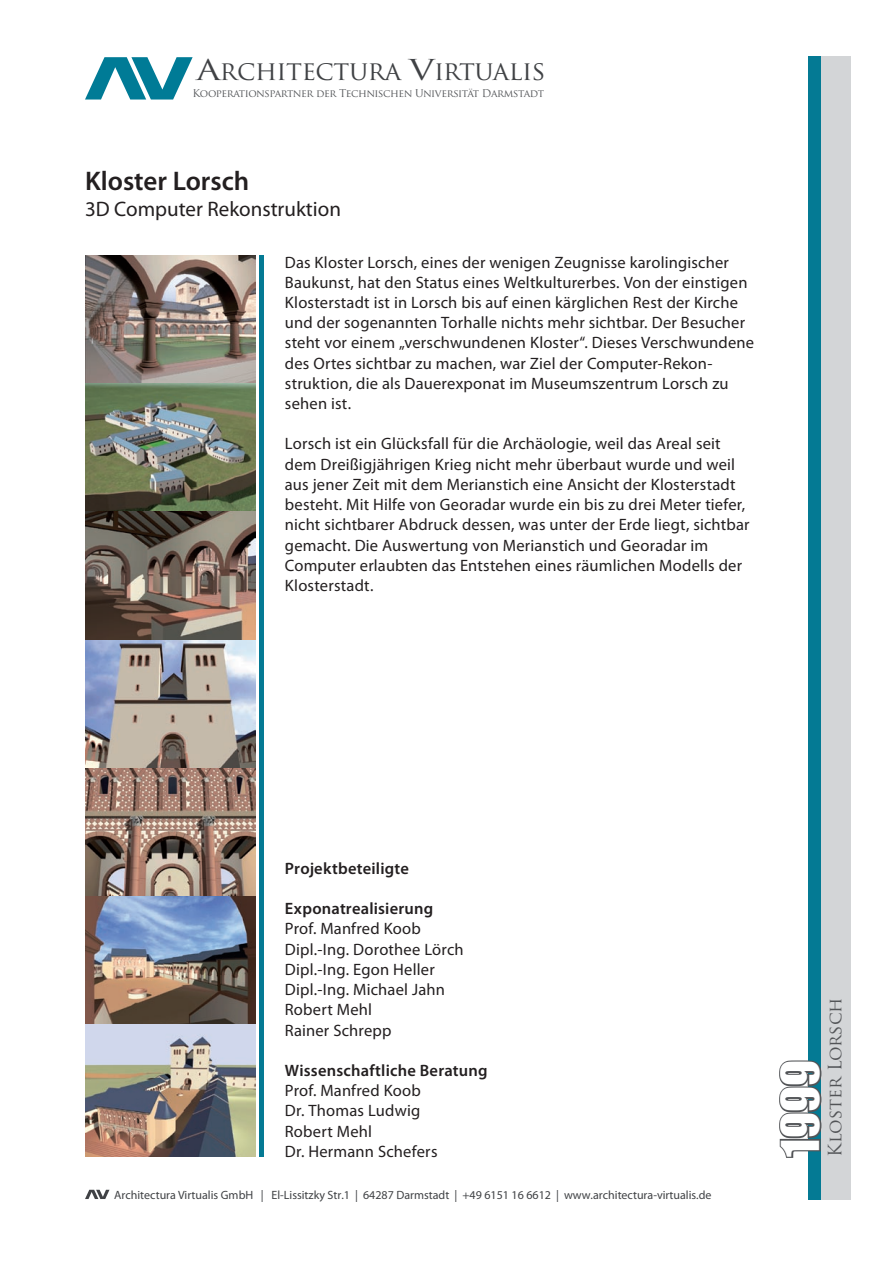
<style>
.page{position:relative;width:893px;height:1263px;background:#fff}
.page>*{position:absolute;margin:0;border:0;box-sizing:border-box;transform-origin:0 0}
.t1{font:48px "Impact";color:#fff}
.t2{font:600 27px "Myriad Pro";color:#231f20}
.t3{font:26.1px "Trajan Pro";letter-spacing:-.015em;color:#404245}
.t4{font:21px "Myriad Pro";color:#231f20}
.t5{font:18px "Trajan Pro";color:#525457}
.t6{font:16.5px/20.2px "Myriad Pro";letter-spacing:.01em;color:#231f20}
.t7{font:600 16.5px "Myriad Pro";letter-spacing:.01em;color:#231f20}
.t8{font:12px "Myriad Pro";color:#404245}
.t9{font:10.35px "Trajan Pro";letter-spacing:-.035em;color:#525457}
.s1{font-size:28.05px}
</style>
<div class="page">
<div style="left:259px;top:255px;width:5px;height:902px;background:#047a94"></div>
<div style="left:808px;top:57px;width:13px;height:1143px;background:#047a94"></div>
<div style="left:821px;top:57px;width:29px;height:1143px;background:#d3d5d7"></div>
<svg style="left:85px;top:57px;width:108px;height:43px"></svg>
<svg style="left:85px;top:1190px;width:24px;height:9px"></svg>
<svg style="left:779px;top:1060px;width:43px;height:98px"></svg>
<img style="left:85px;top:255px;width:170px;height:128px">
<img style="left:85px;top:383px;width:170px;height:129px">
<img style="left:85px;top:512px;width:170px;height:128px">
<img style="left:85px;top:640px;width:170px;height:128px">
<img style="left:85px;top:768px;width:170px;height:128px">
<img style="left:85px;top:896px;width:170px;height:129px">
<img style="left:85px;top:1025px;width:170px;height:132px">
<h3 class="t3" style="left:196px;top:54px;width:351px"><span class="s1">A</span>rchitectura <span class="s1">V</span>irtualis</h3>
<p class="t9" style="left:192px;top:86px;width:353px">Kooperationspartner der Technischen Universität Darmstadt</p>
<h2 class="t2" style="left:85px;top:164px;width:166px">Kloster Lorsch</h2>
<p class="t4" style="left:85px;top:196px;width:257px">3D Computer Rekonstruktion</p>
<p class="t6" style="left:285px;top:252px;width:471px">Das Kloster Lorsch, eines der wenigen Zeugnisse karolingischer Baukunst, hat den Status eines Weltkulturerbes. Von der einstigen Klosterstadt ist in Lorsch bis auf einen kärglichen Rest der Kirche und der sogenannten Torhalle nichts mehr sichtbar. Der Besucher steht vor einem „verschwundenen Kloster“. Dieses Verschwundene des Ortes sichtbar zu machen, war Ziel der Computer-Rekon&shy;struktion, die als Dauerexponat im Museumszentrum Lorsch zu sehen ist.</p>
<p class="t6" style="left:285px;top:433px;width:466px">Lorsch ist ein Glücksfall für die Archäologie, weil das Areal seit dem Dreißigjährigen Krieg nicht mehr überbaut wurde und weil aus jener Zeit mit dem Merianstich eine Ansicht der Klosterstadt besteht. Mit Hilfe von Georadar wurde ein bis zu drei Meter tiefer, nicht sichtbarer Abdruck dessen, was unter der Erde liegt, sichtbar gemacht. Die Auswertung von Merianstich und Georadar im Computer erlaubten das Entstehen eines räumlichen Modells der Klosterstadt.</p>
<p class="t7" style="left:285px;top:858px;width:125px">Projektbeteiligte</p>
<p class="t7" style="left:285px;top:898px;width:150px">Exponatrealisierung</p>
<p class="t6" style="left:285px;top:918px;width:180px">Prof. Manfred Koob<br>Dipl.-Ing. Dorothee Lörch<br>Dipl.-Ing. Egon Heller<br>Dipl.-Ing. Michael Jahn<br>Robert Mehl<br>Rainer Schrepp</p>
<p class="t7" style="left:285px;top:1060px;width:204px">Wissenschaftliche Beratung</p>
<p class="t6" style="left:285px;top:1080px;width:154px">Prof. Manfred Koob<br>Dr. Thomas Ludwig<br>Robert Mehl<br>Dr. Hermann Schefers</p>
<p class="t8" style="left:114px;top:1187px;width:599px">Architectura Virtualis GmbH | El-Lissitzky Str.1 | 64287 Darmstadt | +49 6151 16 6612 | www.architectura-virtualis.de</p>
<h1 class="t1" style="left:763px;top:1157px;width:98px;rotate:-90deg">1999</h1>
<p class="t5" style="left:824px;top:1157px;width:161px;rotate:-90deg">Kloster Lorsch</p>
</div>
